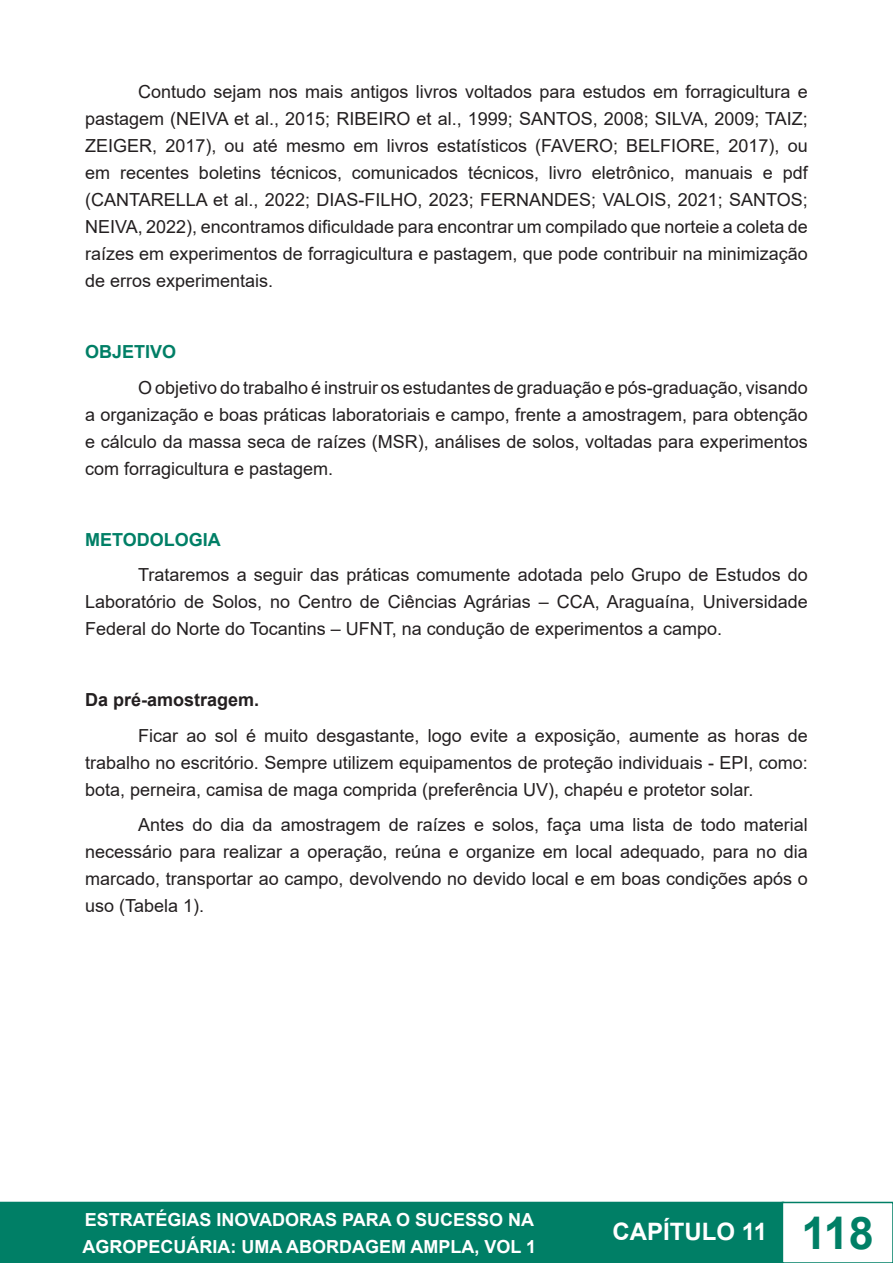
<style>
.page{position:relative;width:893px;height:1263px;background:#fff}
.page>*{position:absolute;margin:0;border:0;box-sizing:border-box;transform-origin:0 0}
.t1{font:700 24px "Arial";color:#fff}
.t2{font:18px/27px "Arial";color:#231f20;text-align:justify}
.t3{font:700 18px/27px "Arial";color:#fff}
.t4{font:700 18px "Arial";color:#007f66}
.t5{font:700 18px "Arial";color:#231f20}
.s1{font-size:45px;color:#007f66}
</style>
<div class="page">
<div style="left:1px;top:1202px;width:782px;height:60px;background:#007f66"></div>
<div style="left:0;top:1202px;width:784px;height:61px;border:2px solid #007f66"></div>
<div style="left:782px;top:1202px;width:111px;height:61px;border:2px solid #007f66"></div>
<p class="t2" style="left:85px;top:78px;width:724px;text-indent:53px">Contudo sejam nos mais antigos livros voltados para estudos em forragicultura e pastagem (NEIVA et al., 2015; RIBEIRO et al., 1999; SANTOS, 2008; SILVA, 2009; TAIZ; ZEIGER, 2017), ou até mesmo em livros estatísticos (FAVERO; BELFIORE, 2017), ou em recentes boletins técnicos, comunicados técnicos, livro eletrônico, manuais e pdf (CANTARELLA et al., 2022; DIAS-FILHO, 2023; FERNANDES; VALOIS, 2021; SANTOS; NEIVA, 2022), encontramos dificuldade para encontrar um compilado que norteie a coleta de raízes em experimentos de forragicultura e pastagem, que pode contribuir na minimização de erros experimentais.</p>
<p class="t4" style="left:85px;top:339px;width:93px">OBJETIVO</p>
<p class="t2" style="left:85px;top:374px;width:724px;text-indent:53px">O objetivo do trabalho é instruir os estudantes de graduação e pós-graduação, visando a organização e boas práticas laboratoriais e campo, frente a amostragem, para obtenção e cálculo da massa seca de raízes (MSR), análises de solos, voltadas para experimentos com forragicultura e pastagem.</p>
<p class="t4" style="left:85px;top:527px;width:137px">METODOLOGIA</p>
<p class="t2" style="left:85px;top:561px;width:724px;text-indent:53px">Trataremos a seguir das práticas comumente adotada pelo Grupo de Estudos do Laboratório de Solos, no Centro de Ciências Agrárias – CCA, Araguaína, Universidade Federal do Norte do Tocantins – UFNT, na condução de experimentos a campo.</p>
<p class="t5" style="left:85px;top:687px;width:176px">Da pré-amostragem.</p>
<p class="t2" style="left:85px;top:722px;width:724px;text-indent:53px">Ficar ao sol é muito desgastante, logo evite a exposição, aumente as horas de trabalho no escritório. Sempre utilizem equipamentos de proteção individuais - EPI, como: bota, perneira, camisa de maga comprida (preferência UV), chapéu e protetor solar.</p>
<p class="t2" style="left:85px;top:811px;width:724px;text-indent:53px">Antes do dia da amostragem de raízes e solos, faça uma lista de todo material necessário para realizar a operação, reúna e organize em local adequado, para no dia marcado, transportar ao campo, devolvendo no devido local e em boas condições após o uso (Tabela 1).</p>
<p class="t3" style="left:82px;top:1206px;width:455px">ESTRATÉGIAS INOVADORAS PARA O SUCESSO NA<br>AGROPECUÁRIA: UMA ABORDAGEM AMPLA, VOL 1</p>
<h1 class="t1" style="left:612px;top:1215px;width:263px">CAPÍTULO 11 <span class="s1">118</span></h1>
</div>
